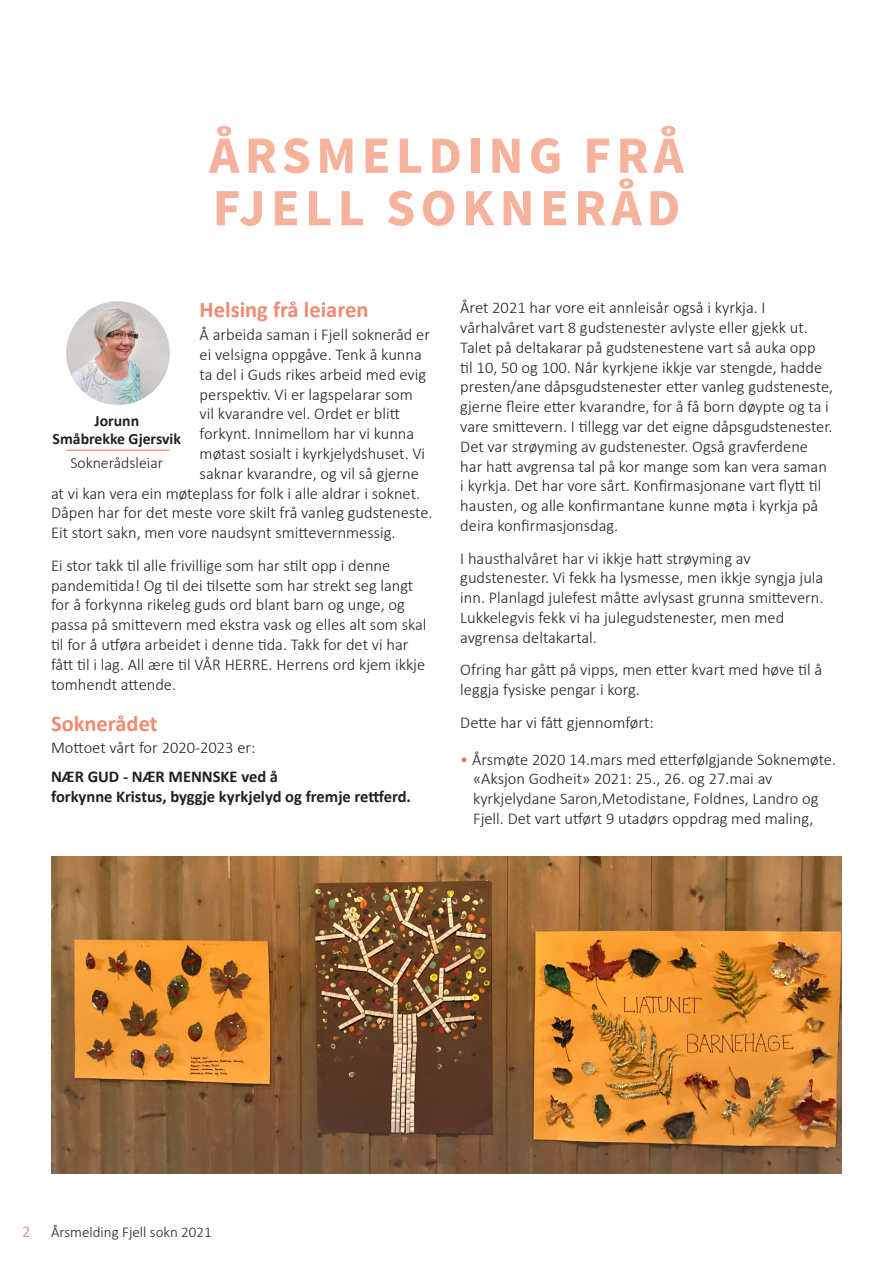
<style>
.page{position:relative;width:893px;height:1263px;background:#fff}
.page>*{position:absolute;margin:0;border:0;box-sizing:border-box;transform-origin:0 0}
.t1{font:700 52.5px/52.5px "Source Sans Pro";letter-spacing:.1em;color:#f5b39d}
.Mellomtittel{font:700 22.5px "Calibri";color:#f08a70}
.Tekst{font:300 16.5px/19.8px "Calibri";color:#231f20}
.Tekst-2{font:700 16.5px/19.8px "Calibri";color:#231f20}
.t2{font:700 15.75px/18px "Calibri";color:#231f20;text-align:center}
.t3{font:300 15.75px "Calibri";color:#231f20}
.t4{font:300 15px "Calibri";color:#231f20}
.s1{color:#ec6f58}
.s2{font-size:16.5px;color:#ec6f58}
</style>
<div class="page">
<hr style="left:67px;top:450px;width:103px;height:1px;background:#ec6f58">
<img style="left:66px;top:301px;width:104px;height:104px;border-radius:52px">
<img style="left:51px;top:857px;width:791px;height:317px">
<p class="t1" style="left:209px;top:130px;width:476px">ÅRSMELDING FRÅ<br>FJELL SOKNERÅD</p>
<p class="Mellomtittel" style="left:200px;top:294px;width:170px">Helsing frå leiaren</p>
<p class="Tekst" style="left:200px;top:325px;width:232px">Å arbeida saman i Fjell sokneråd er</p>
<p class="Tekst" style="left:200px;top:344px;width:224px">ei velsigna oppgåve. Tenk å kunna</p>
<p class="Tekst" style="left:200px;top:364px;width:228px">ta del i Guds rikes arbeid med evig</p>
<p class="Tekst" style="left:200px;top:384px;width:215px">perspektiv. Vi er lagspelarar som</p>
<p class="Tekst" style="left:200px;top:404px;width:202px">vil kvarandre vel. Ordet er blitt</p>
<p class="Tekst" style="left:200px;top:424px;width:216px">forkynt. Innimellom har vi kunna</p>
<p class="Tekst" style="left:200px;top:443px;width:227px">møtast sosialt i kyrkjelydshuset. Vi</p>
<p class="Tekst" style="left:200px;top:463px;width:221px">saknar kvarandre, og vil så gjerne</p>
<p class="Tekst" style="left:51px;top:483px;width:371px">at vi kan vera ein møteplass for folk i alle aldrar i soknet.</p>
<p class="Tekst" style="left:51px;top:503px;width:383px">Dåpen har for det meste vore skilt frå vanleg gudsteneste.</p>
<p class="Tekst" style="left:51px;top:523px;width:346px">Eit stort sakn, men vore naudsynt smittevernmessig.</p>
<p class="Tekst" style="left:51px;top:555px;width:377px">Ei stor takk til alle frivillige som har stilt opp i denne pandemitida! Og til dei tilsette som har strekt seg langt for å forkynna rikeleg guds ord blant barn og unge, og passa på smittevern med ekstra vask og elles alt som skal til for å utføra arbeidet i denne tida. Takk for det vi har fått til i lag. All ære til VÅR HERRE. Herrens ord kjem ikkje tomhendt attende.</p>
<p class="Mellomtittel" style="left:51px;top:707px;width:108px">Soknerådet</p>
<p class="Tekst" style="left:51px;top:738px;width:206px">Mottoet vårt for 2020-2023 er:</p>
<p class="Tekst-2" style="left:51px;top:766px;width:361px">NÆR GUD - NÆR MENNSKE ved å<br>forkynne Kristus, byggje kyrkjelyd og fremje rettferd.</p>
<p class="t2" style="left:53px;top:411px;width:130px">Jorunn<br>Småbrekke Gjersvik</p>
<p class="t3" style="left:71px;top:453px;width:94px">Soknerådsleiar</p>
<p class="Tekst" style="left:460px;top:298px;width:374px">Året 2021 har vore eit annleisår også i kyrkja. I vårhalvåret vart 8 gudstenester avlyste eller gjekk ut.<br>Talet på deltakarar på gudstenestene vart så auka opp<br>til 10, 50 og 100. Når kyrkjene ikkje var stengde, hadde presten/ane dåpsgudstenester etter vanleg gudsteneste, gjerne fleire etter kvarandre, for å få born døypte og ta i vare smittevern. I tillegg var det eigne dåpsgudstenester.<br>Det var strøyming av gudstenester. Også gravferdene har hatt avgrensa tal på kor mange som kan vera saman i kyrkja. Det har vore sårt. Konfirmasjonane vart flytt til hausten, og alle konfirmantane kunne møta i kyrkja på deira konfirmasjonsdag.</p>
<p class="Tekst" style="left:460px;top:548px;width:365px">I hausthalvåret har vi ikkje hatt strøyming av gudstenester. Vi fekk ha lysmesse, men ikkje syngja jula inn. Planlagd julefest måtte avlysast grunna smittevern.<br>Lukkelegvis fekk vi ha julegudstenester, men med avgrensa deltakartal.</p>
<p class="Tekst" style="left:460px;top:660px;width:363px">Ofring har gått på vipps, men etter kvart med høve til å leggja fysiske pengar i korg.</p>
<p class="Tekst" style="left:460px;top:712px;width:195px">Dette har vi fått gjennomført:</p>
<p class="Tekst" style="left:473px;top:749px;width:365px;text-indent:-13px"><span class="s1">•</span> Årsmøte 2020 14.mars med etterfølgjande Soknemøte. «Aksjon Godheit» 2021: 25., 26. og 27.mai av kyrkjelydane Saron,Metodistane, Foldnes, Landro og Fjell. Det vart utført 9 utadørs oppdrag med maling,</p>
<p class="t4" style="left:22px;top:1223px;width:191px"><span class="s2">2</span> Årsmelding Fjell sokn 2021</p>
</div>
